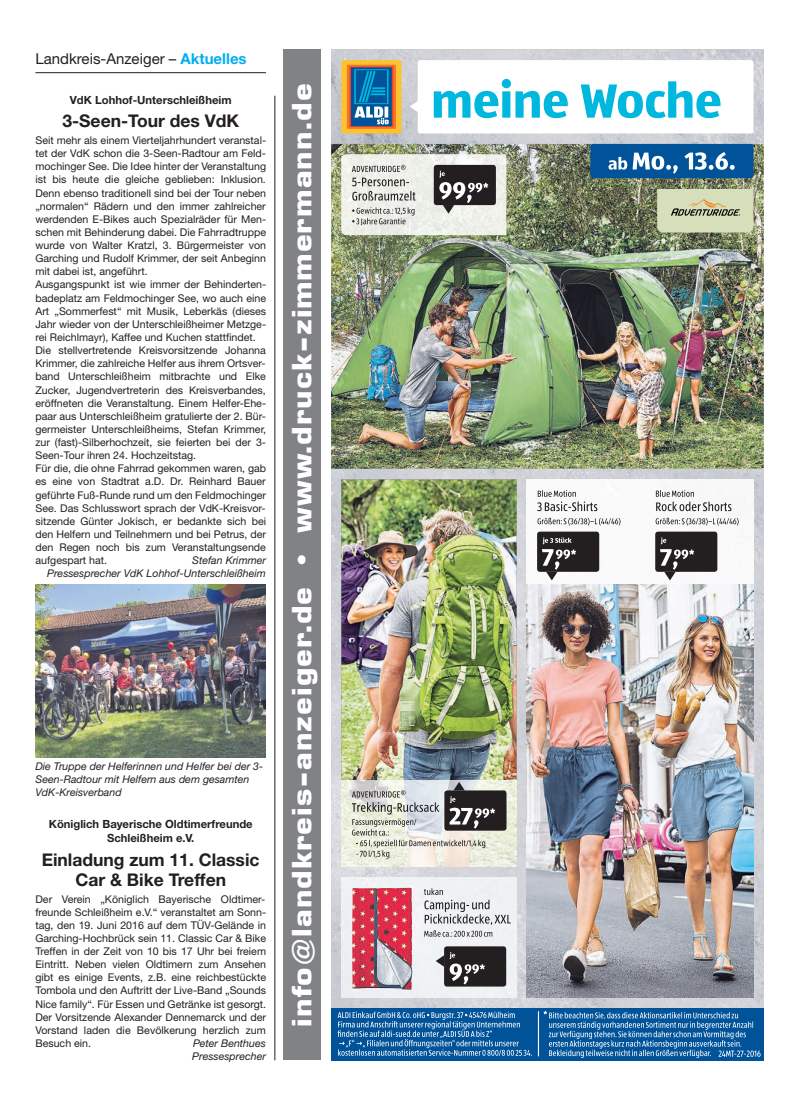
<style>
.page{position:relative;width:798px;height:1117px;background:#fff}
.page>*{position:absolute;margin:0;border:0;box-sizing:border-box;transform-origin:0 0}
.t1{font:700 27.5px "Eurostile BQ";letter-spacing:.035em;color:#fff;scale:1.15 1}
.t2{font:700 17.5px/20px "Helvetica Neue";color:#231f20;text-align:center}
.t3{font:15px "Helvetica Neue";color:#231f20}
.t4{font:700 11.25px/13.8px "Helvetica Neue";color:#231f20;text-align:center}
.t5{font:10.62px/13.1px "Helvetica Neue";color:#231f20}
.t6{font:italic 10.62px/13.1px "Helvetica Neue";color:#231f20}
.s1{font-weight:700;color:#00aeef}
</style>
<div class="page">
<hr style="left:274px;top:96px;width:1px;height:963px;background:#231f20">
<hr style="left:35px;top:72px;width:231px;height:1px;background:#231f20">
<img style="left:331px;top:50px;width:432px;height:957px">
<div style="left:331px;top:1007px;width:432px;height:52px;background:#015399"></div>
<svg style="left:337px;top:1011px;width:194px;height:44px"></svg>
<div style="left:341px;top:60px;width:60px;height:73px;background:#fec231;border-radius:2px"></div>
<div style="left:346px;top:65px;width:50px;height:64px;background:linear-gradient(to right,#f37621,#f37621)"></div>
<div style="left:349px;top:66px;width:44px;height:61px;background:linear-gradient(to bottom,#21508a,#21508a)"></div>
<div style="left:351px;top:67px;width:40px;height:59px;background:linear-gradient(to bottom,#015399,#015399)"></div>
<svg style="left:354px;top:69px;width:34px;height:55px;background:#2783b7"></svg>
<div style="left:417px;top:60px;width:336px;height:73px;background:#fff;border-radius:2px"></div>
<svg style="left:409px;top:96px;width:9px;height:21px"></svg>
<svg style="left:433px;top:79px;width:287px;height:39px"></svg>
<img style="left:331px;top:144px;width:432px;height:324px">
<svg style="left:657px;top:189px;width:96px;height:43px;background:#cad1ad"></svg>
<img style="left:341px;top:154px;width:165px;height:81px">
<svg style="left:352px;top:165px;width:53px;height:7px"></svg>
<svg style="left:352px;top:178px;width:63px;height:23px"></svg>
<svg style="left:352px;top:207px;width:62px;height:18px"></svg>
<div style="left:590px;top:144px;width:163px;height:34px;background:#015399;border-radius:3px"></div>
<svg style="left:608px;top:152px;width:126px;height:22px"></svg>
<div style="left:433px;top:165px;width:62px;height:40px;background:#231f20;border-radius:3px"></div>
<svg style="left:439px;top:171px;width:49px;height:43px"></svg>
<img style="left:526px;top:479px;width:227px;height:105px">
<svg style="left:537px;top:490px;width:60px;height:21px"></svg>
<svg style="left:537px;top:517px;width:83px;height:8px"></svg>
<svg style="left:655px;top:490px;width:76px;height:21px"></svg>
<svg style="left:655px;top:517px;width:83px;height:8px"></svg>
<div style="left:341px;top:877px;width:175px;height:120px;background:#eef2f4"></div>
<img style="left:341px;top:479px;width:175px;height:301px">
<img style="left:341px;top:780px;width:175px;height:86px">
<div style="left:444px;top:790px;width:62px;height:40px;background:#231f20;border-radius:3px"></div>
<svg style="left:352px;top:781px;width:143px;height:77px"></svg>
<div style="left:444px;top:946px;width:62px;height:40px;background:#231f20;border-radius:3px"></div>
<svg style="left:435px;top:951px;width:49px;height:33px"></svg>
<svg style="left:424px;top:888px;width:86px;height:48px"></svg>
<img style="left:352px;top:887px;width:60px;height:102px">
<img style="left:526px;top:584px;width:227px;height:413px">
<div style="left:537px;top:531px;width:62px;height:40px;background:#231f20;border-radius:3px"></div>
<svg style="left:541px;top:537px;width:35px;height:43px"></svg>
<div style="left:655px;top:531px;width:62px;height:40px;background:#231f20;border-radius:3px"></div>
<svg style="left:659px;top:537px;width:35px;height:43px"></svg>
<svg style="left:543px;top:1010px;width:217px;height:47px"></svg>
<hr style="left:537px;top:1011px;width:2px;height:45px;background:#fff">
<img style="left:35px;top:584px;width:230px;height:172px">
<div style="left:283px;top:50px;width:38px;height:1009px;background:#808285"></div>
<h3 class="t3" style="left:35px;top:50px;width:213px">Landkreis-Anzeiger – <span class="s1">Aktuelles</span></h3>
<p class="t4" style="left:70px;top:93px;width:163px">VdK Lohhof-Unterschleißheim</p>
<h2 class="t2" style="left:62px;top:111px;width:178px">3-Seen-Tour des VdK</h2>
<p class="t5" style="left:35px;top:133px;width:232px">Seit mehr als einem Vierteljahrhundert veranstal&shy;tet der VdK schon die 3-Seen-Radtour am Feld&shy;mochinger See. Die Idee hinter der Veranstaltung ist bis heute die gleiche geblieben: Inklusion.<br>Denn ebenso traditionell sind bei der Tour neben „normalen“ Rädern und den immer zahlreicher werdenden E-Bikes auch Spezialräder für Men&shy;schen mit Behinderung dabei. Die Fahrradtruppe wurde von Walter Kratzl, 3. Bürgermeister von Garching und Rudolf Krimmer, der seit Anbeginn mit dabei ist, angeführt.<br>Ausgangspunkt ist wie immer der Behinderten&shy;badeplatz am Feldmochinger See, wo auch eine Art „Sommerfest“ mit Musik, Leberkäs (dieses Jahr wieder von der Unterschleißheimer Metzge&shy;rei Reichlmayr), Kaffee und Kuchen stattfindet.<br>Die stellvertretende Kreisvorsitzende Johanna Krimmer, die zahlreiche Helfer aus ihrem Ortsver&shy;band Unterschleißheim mitbrachte und Elke Zucker, Jugendvertreterin des Kreisverbandes, eröffneten die Veranstaltung. Einem Helfer-Ehe&shy;paar aus Unterschleißheim gratulierte der 2. Bür&shy;germeister Unterschleißheims, Stefan Krimmer, zur (fast)-Silberhochzeit, sie feierten bei der 3- Seen-Tour ihren 24. Hochzeitstag.<br>Für die, die ohne Fahrrad gekommen waren, gab es eine von Stadtrat a.D. Dr. Reinhard Bauer geführte Fuß-Runde rund um den Feldmochinger See. Das Schlusswort sprach der VdK-Kreisvor&shy;sitzende Günter Jokisch, er bedankte sich bei den Helfern und Teilnehmern und bei Petrus, der den Regen noch bis zum Veranstaltungsende aufgespart hat.</p>
<p class="t6" style="left:47px;top:553px;width:220px;text-align:right">Stefan Krimmer<br>Pressesprecher VdK Lohhof-Unterschleißheim</p>
<p class="t6" style="left:35px;top:758px;width:229px">Die Truppe der Helferinnen und Helfer bei der 3-<br>Seen-Radtour mit Helfern aus dem gesamten<br>VdK-Kreisverband</p>
<p class="t4" style="left:49px;top:817px;width:205px">Königlich Bayerische Oldtimerfreunde<br>Schleißheim e.V.</p>
<h2 class="t2" style="left:42px;top:849px;width:219px">Einladung zum 11. Classic<br>Car &amp; Bike Treffen</h2>
<p class="t5" style="left:35px;top:891px;width:232px;text-align:justify">Der Verein „Königlich Bayerische Oldtimer&shy;freunde Schleißheim e.V.“ veranstaltet am Sonn&shy;tag, den 19. Juni 2016 auf dem TÜV-Gelände in Garching-Hochbrück sein 11. Classic Car &amp; Bike Treffen in der Zeit von 10 bis 17 Uhr bei freiem Eintritt. Neben vielen Oldtimern zum Ansehen gibt es einige Events, z.B. eine reichbestückte Tombola und den Auftritt der Live-Band „Sounds Nice family“. Für Essen und Getränke ist gesorgt.<br>Der Vorsitzende Alexander Dennemarck und der Vorstand laden die Bevölkerung herzlich zum Besuch ein.</p>
<p class="t6" style="left:192px;top:1036px;width:75px">Peter Benthues<br>Pressesprecher</p>
<h1 class="t1" style="left:292px;top:1026px;width:821px;rotate:-90deg">info@landkreis-anzeiger.de • www.druck-zimmermann.de</h1>
</div>
